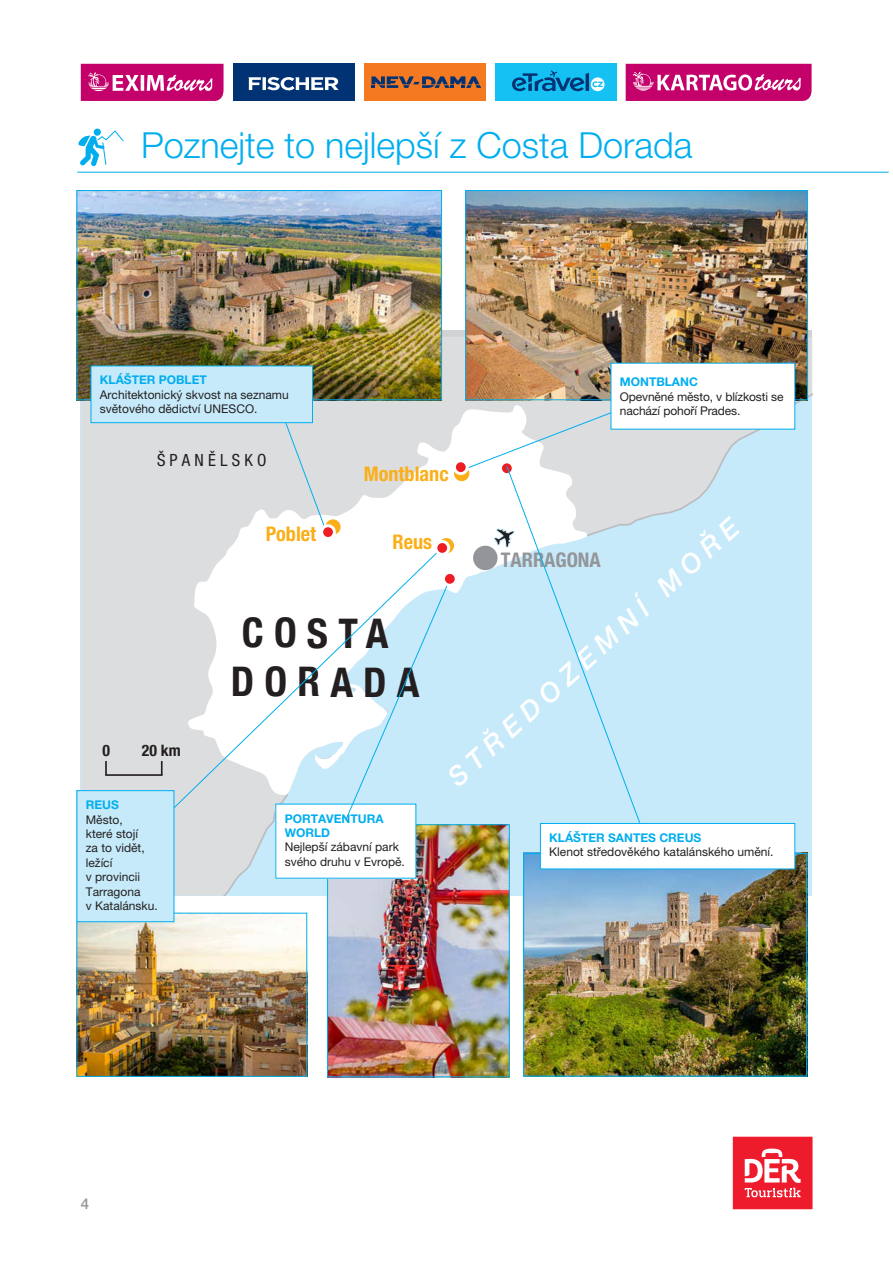
<style>
.page{position:relative;width:893px;height:1263px;background:#fff}
.page>*{position:absolute;margin:0;border:0;box-sizing:border-box;transform-origin:0 0}
.t1{font:700 condensed 40.8px/48.9px "Helvetica Neue";letter-spacing:.25em;color:#231f20}
.t2{font:300 36px "Helvetica Neue CE";color:#00aeef}
.t3{font:italic 500 27px "Helvetica Neue CE";color:#fff}
.t4{font:700 condensed 20.25px "Helvetica Neue CE";color:#faaf18}
.t5{font:700 condensed 20.25px "Helvetica Neue CE";color:#939598}
.t6{font:condensed 16.8px "Helvetica Neue CE";letter-spacing:.25em;color:#231f20}
.t7{font:700 condensed 15.75px "Helvetica Neue CE";color:#231f20}
.t8{font:500 15px "Helvetica Neue CE";color:#939598}
.t9{font:12px/14.4px "Helvetica Neue CE";color:#231f20}
.t10{font:700 12px/14.4px "Helvetica Neue CE";color:#00aeef}
</style>
<div class="page">
<div style="left:233px;top:64px;width:121px;height:37px;background:#013374"></div>
<svg style="left:248px;top:77px;width:91px;height:13px"></svg>
<div style="left:364px;top:64px;width:121px;height:37px;background:#f47921"></div>
<svg style="left:371px;top:76px;width:110px;height:12px"></svg>
<div style="left:495px;top:64px;width:121px;height:37px;background:#15c0f2"></div>
<svg style="left:512px;top:71px;width:93px;height:20px"></svg>
<svg style="left:81px;top:64px;width:143px;height:37px;background:#cd2b83"></svg>
<svg style="left:626px;top:64px;width:186px;height:37px;background:#ce2c84"></svg>
<div style="left:733px;top:1137px;width:79px;height:72px;background:#ee1b2d"></div>
<svg style="left:745px;top:1148px;width:56px;height:49px"></svg>
<svg style="left:81px;top:337px;width:731px;height:558px;background:#cee4ee"></svg>
<svg style="left:189px;top:406px;width:317px;height:388px"></svg>
<div style="left:473px;top:546px;width:24px;height:24px;background:#939598;border-radius:50%"></div>
<div style="left:454px;top:466px;width:15px;height:15px;background:#faaf18;border-radius:50%"></div>
<svg style="left:439px;top:538px;width:15px;height:15px"></svg>
<div style="left:325px;top:519px;width:16px;height:16px;background:#faaf18;border-radius:50%"></div>
<hr style="left:106px;top:774px;width:56px;height:2px;background:#231f20">
<svg style="left:105px;top:761px;width:2px;height:14px"></svg>
<svg style="left:490px;top:526px;width:16px;height:25px"></svg>
<hr style="left:77px;top:172px;width:812px;height:1px;background:#00aeef">
<svg style="left:78px;top:129px;width:46px;height:37px"></svg>
<svg style="left:285px;top:422px;width:44px;height:114px"></svg>
<svg style="left:460px;top:394px;width:199px;height:77px"></svg>
<svg style="left:161px;top:547px;width:282px;height:274px"></svg>
<img style="left:525px;top:855px;width:280px;height:220px">
<div style="left:523px;top:853px;width:284px;height:224px;border:1px solid #00aeef"></div>
<img style="left:79px;top:192px;width:361px;height:206px">
<div style="left:77px;top:190px;width:365px;height:210px;border:1px solid #00aeef"></div>
<img style="left:79px;top:915px;width:226px;height:160px">
<div style="left:77px;top:913px;width:230px;height:164px;border:1px solid #00aeef"></div>
<img style="left:467px;top:192px;width:339px;height:206px">
<div style="left:465px;top:190px;width:343px;height:210px;border:1px solid #00aeef"></div>
<div style="left:611px;top:363px;width:184px;height:66px;background:#fff"></div>
<div style="left:77px;top:791px;width:97px;height:131px;background:#c6eafa"></div>
<div style="left:77px;top:790px;width:97px;height:132px;border:1px solid #00aeef"></div>
<img style="left:329px;top:826px;width:179px;height:249px">
<div style="left:327px;top:824px;width:183px;height:253px;border:1px solid #00aeef"></div>
<div style="left:276px;top:804px;width:140px;height:74px;background:#fff"></div>
<svg style="left:345px;top:578px;width:106px;height:243px"></svg>
<div style="left:454px;top:461px;width:13px;height:13px;background:#ee1d23;border-radius:50%"></div>
<div style="left:453px;top:459px;width:16px;height:16px;border:3px solid #fff;border-radius:50%"></div>
<div style="left:436px;top:541px;width:13px;height:13px;background:#ee1d23;border-radius:50%"></div>
<div style="left:434px;top:540px;width:16px;height:16px;border:3px solid #fff;border-radius:50%"></div>
<svg style="left:500px;top:462px;width:13px;height:13px"></svg>
<div style="left:499px;top:460px;width:16px;height:16px;border:3px solid #fff;border-radius:50%"></div>
<div style="left:443px;top:572px;width:13px;height:13px;background:#ee1d23;border-radius:50%"></div>
<div style="left:442px;top:571px;width:16px;height:16px;border:3px solid #fff;border-radius:50%"></div>
<div style="left:322px;top:526px;width:12px;height:12px;background:#ee1d23;border-radius:50%"></div>
<div style="left:320px;top:524px;width:16px;height:16px;border:3px solid #fff;border-radius:50%"></div>
<div style="left:91px;top:366px;width:221px;height:57px;background:#c6eafa"></div>
<div style="left:91px;top:366px;width:222px;height:57px;border:1px solid #00aeef"></div>
<svg style="left:506px;top:465px;width:137px;height:365px;background:#cceaf7"></svg>
<div style="left:540px;top:823px;width:255px;height:46px;background:#fff"></div>
<div style="left:540px;top:823px;width:255px;height:46px;border:1px solid #00aeef"></div>
<h2 class="t2" style="left:141px;top:124px;width:553px">Poznejte to nejlepší z Costa Dorada</h2>
<p class="t10" style="left:100px;top:373px;width:108px">KLÁŠTER POBLET</p>
<p class="t9" style="left:100px;top:387px;width:190px">Architektonický skvost na seznamu světového dědictví UNESCO.</p>
<p class="t10" style="left:620px;top:375px;width:80px">MONTBLANC</p>
<p class="t9" style="left:620px;top:389px;width:165px">Opevněné město, v blízkosti se nachází pohoří Prades.</p>
<h3 class="t6" style="left:157px;top:451px;width:111px">ŠPANĚLSKO</h3>
<h3 class="t4" style="left:364px;top:462px;width:86px">Montblanc</h3>
<h3 class="t3" style="left:440px;top:768px;width:385px;rotate:-42deg">STŘEDOZEMNÍ MOŘE</h3>
<h3 class="t4" style="left:266px;top:522px;width:52px">Poblet</h3>
<h3 class="t4" style="left:392px;top:530px;width:41px">Reus</h3>
<h3 class="t5" style="left:501px;top:548px;width:101px">TARRAGONA</h3>
<h1 class="t1" style="left:231px;top:606px;width:190px">COSTA<br>DORADA</h1>
<h3 class="t7" style="left:102px;top:741px;width:9px">0</h3>
<h3 class="t7" style="left:142px;top:741px;width:40px">20 km</h3>
<p class="t10" style="left:86px;top:798px;width:35px">REUS</p>
<p class="t9" style="left:86px;top:812px;width:74px">Město,<br>které stojí<br>za to vidět, ležící<br>v provincii<br>Tarragona<br>v Katalánsku.</p>
<p class="t10" style="left:285px;top:811px;width:100px">PORTAVENTURA<br>WORLD</p>
<p class="t9" style="left:285px;top:840px;width:122px">Nejlepší zábavní park svého druhu v Evropě.</p>
<p class="t8" style="left:81px;top:1194px;width:10px">4</p>
<p class="t10" style="left:549px;top:831px;width:154px">KLÁŠTER SANTES CREUS</p>
<p class="t9" style="left:549px;top:845px;width:226px">Klenot středověkého katalánského umění.</p>
</div>
